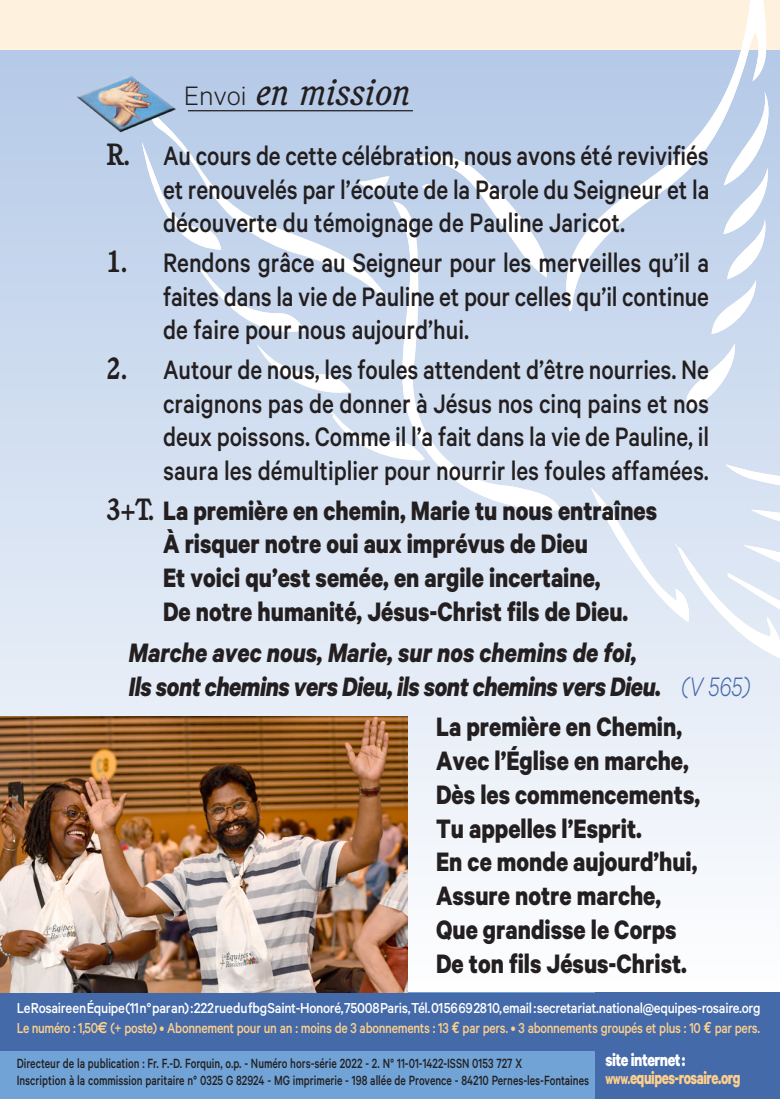
<style>
.page{position:relative;width:780px;height:1099px;background:#fff}
.page>*{position:absolute;margin:0;border:0;box-sizing:border-box;transform-origin:0 0}
.t1{font:italic 37.5px "Cushing";color:#231f20}
.t2{font:500 30px/33.8px "Calibre";color:#231f20;text-align:justify;scale:.85 1}
.t3{font:700 30px/33.8px "Calibre";color:#231f20;scale:.85 1}
.t4{font:italic 700 30px/33.8px "Calibre";letter-spacing:-.02em;color:#231f20;scale:.85 1}
.t5{font:italic 300 30px "Calibre";color:#446aaa;scale:.8 1}
.t6{font:700 20px/17.5px "Calibre";letter-spacing:-.03em;color:#fdcf8c;scale:.74 1}
.t7{font:500 16.25px/20px "Calibre";letter-spacing:-.02em;color:#fff;scale:.9 1}
.t8{font:500 15px/17.5px "Calibre";color:#231f20;scale:.78 1}
.s1{font-family:"Calibre";font-weight:300;font-style:normal;font-size:30px}
.s2{font-family:"Cushing";font-weight:700}
.s3{font-family:"Cushing"}
.s4{color:#fdcf8c}
.s5{font-family:"Euro Sans";font-weight:700;color:#fdcf8c}
.s6{font-family:"Euro Mono";font-weight:700;color:#fdcf8c}
.s7{color:#fff}
.s8{font-size:17.5px}
</style>
<div class="page">
<div style="left:0;top:50px;width:780px;height:942px;background:linear-gradient(to bottom,#b4c9e7,#fefefe)"></div>
<div style="left:0;top:992px;width:780px;height:106px;background:#71a3d6"></div>
<div style="left:595px;top:992px;width:185px;height:106px;background:#446aaa"></div>
<div style="left:0;top:992px;width:780px;height:58px;background:#446aaa"></div>
<div style="left:0;top:0;width:780px;height:50px;background:#fef2de"></div>
<img style="left:0;top:716px;width:407px;height:276px">
<svg style="left:565px;top:0;width:202px;height:311px;fill:#c2d3ea"></svg>
<svg style="left:393px;top:201px;width:168px;height:311px;background:#d2dff1"></svg>
<svg style="left:150px;top:112px;width:237px;height:190px;background:#c4d5ec"></svg>
<svg style="left:142px;top:142px;width:79px;height:108px"></svg>
<svg style="left:683px;top:344px;width:54px;height:65px"></svg>
<svg style="left:257px;top:344px;width:94px;height:53px"></svg>
<svg style="left:711px;top:92px;width:66px;height:242px"></svg>
<svg style="left:357px;top:176px;width:32px;height:19px"></svg>
<svg style="left:404px;top:149px;width:144px;height:128px"></svg>
<svg style="left:591px;top:464px;width:189px;height:196px;background:#dfe8f4"></svg>
<svg style="left:198px;top:262px;width:108px;height:73px"></svg>
<svg style="left:328px;top:412px;width:97px;height:48px"></svg>
<img style="left:71px;top:70px;width:110px;height:66px">
<hr style="left:188px;top:110px;width:225px;height:1px;background:#231f20">
<p class="t1" style="left:184px;top:69px;width:229px"><span class="s1">Envoi</span> en mission</p>
<p class="t2" style="left:163px;top:138px;width:644px;text-indent:-57px"><span class="s2">R.</span> Au cours de cette célébration, nous avons été revivifiés et renouvelés par l’écoute de la Parole du Seigneur et la découverte du témoignage de Pauline Jaricot.</p>
<p class="t2" style="left:163px;top:245px;width:644px;text-indent:-57px"><span class="s2">1.</span> Rendons grâce au Seigneur pour les merveilles qu’il a faites dans la vie de Pauline et pour celles qu’il continue de faire pour nous aujourd’hui.</p>
<p class="t2" style="left:163px;top:352px;width:644px;text-indent:-57px"><span class="s2">2.</span> Autour de nous, les foules attendent d’être nourries. Ne craignons pas de donner à Jésus nos cinq pains et nos deux poissons. Comme il l’a fait dans la vie de Pauline, il saura les démultiplier pour nourrir les foules affamées.</p>
<p class="t3" style="left:163px;top:492px;width:582px;text-indent:-57px"><span class="s3">3+T.</span> La première en chemin, Marie tu nous entraînes À risquer notre oui aux imprévus de Dieu<br>Et voici qu’est semée, en argile incertaine,<br>De notre humanité, Jésus-Christ fils de Dieu.</p>
<p class="t4" style="left:129px;top:634px;width:627px">Marche avec nous, Marie, sur nos chemins de foi,<br>Ils sont chemins vers Dieu, ils sont chemins vers Dieu.</p>
<p class="t3" style="left:436px;top:709px;width:312px">La première en Chemin,<br>Avec l’Église en marche,<br>Dès les commencements,<br>Tu appelles l’Esprit.<br>En ce monde aujourd’hui,<br>Assure notre marche,<br>Que grandisse le Corps<br>De ton fils Jésus-Christ.</p>
<p class="t5" style="left:681px;top:669px;width:87px">(V 565)</p>
<p class="t7" style="left:17px;top:997px;width:828px">Le Rosaire en Équipe (11 n° par an): 222 rue du fbg Saint-Honoré, 75008 Paris, Tél. 01 56 69 28 10, email: secretariat.national@equipes-rosaire.org<br><span class="s4">Le numéro : 1,50</span><span class="s5">e</span> <span class="s4">(+ poste) • Abonnement pour un an : moins de 3 abonnements : 13</span> <span class="s6">€</span> <span class="s4">par pers. • 3 abonnements groupés et plus : 10</span> <span class="s6">€</span> <span class="s4">par pers.</span></p>
<p class="t8" style="left:17px;top:1053px;width:735px">Directeur de la publication : Fr. F.-D. Forquin, o.p. - Numéro hors-série 2022 - 2. N° 11-01-1422-ISSN 0153 727 X<br>Inscription à la commission paritaire n° 0325 G 82924 - MG imprimerie - 198 allée de Provence - 84210 Pernes-les-Fontaines</p>
<p class="t6" style="left:605px;top:1050px;width:184px"><span class="s7">site internet: </span><span class="s8">www.</span>equipes-rosaire.org</p>
</div>
